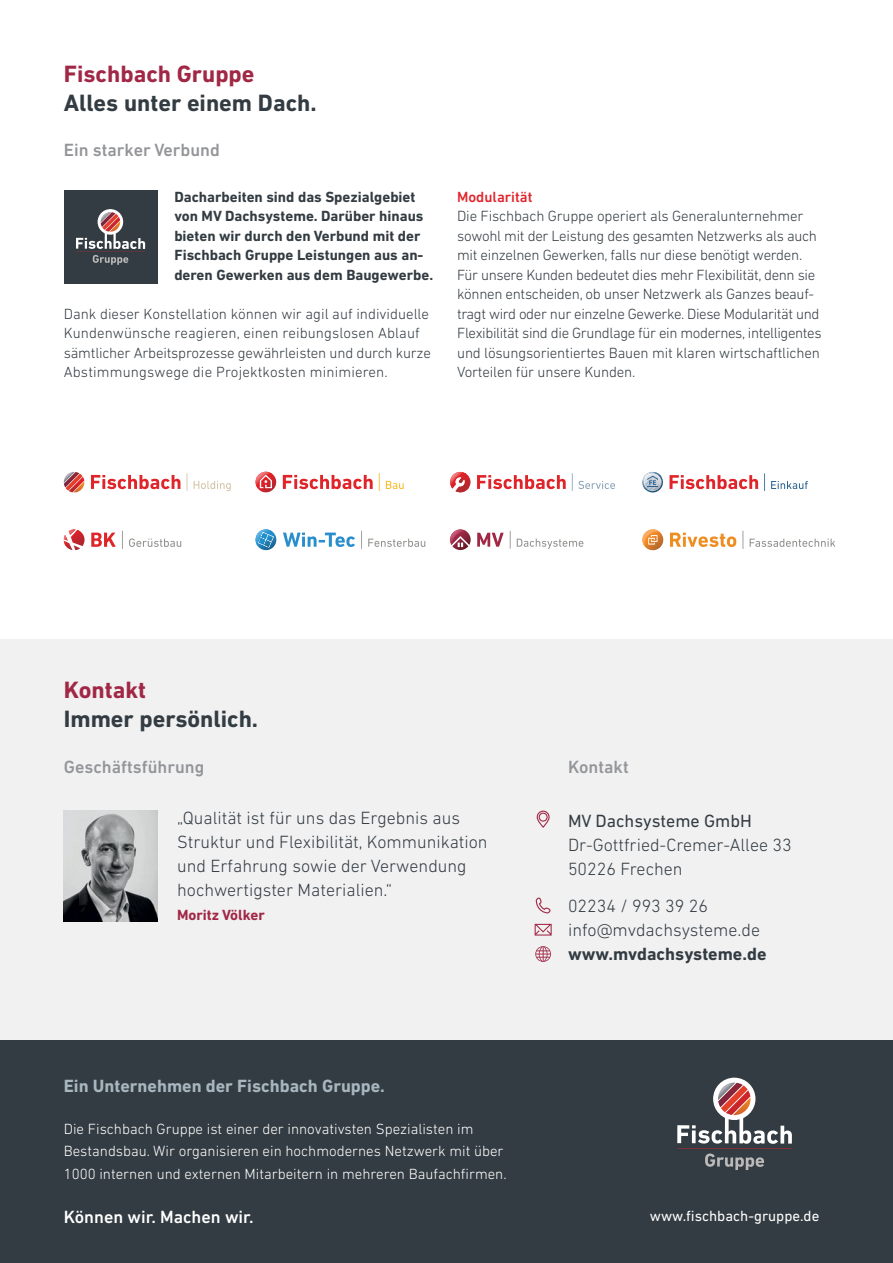
<style>
.page{position:relative;width:893px;height:1263px;background:#fff}
.page>*{position:absolute;margin:0;border:0;box-sizing:border-box;transform-origin:0 0}
.t1{font:700 24px "DIN Next LT Pro";color:#333c42}
.t2{font:700 24px "DIN Next LT Pro";color:#a12845}
.t3{font:300 18px/24px "DIN Next LT Pro";color:#333c42}
.t4{font:500 18px "DIN Next LT Pro";color:#939598}
.t5{font:700 18px "DIN Next LT Pro";color:#a8b6bf}
.t6{font:500 18px "DIN Next LT Pro";color:#fff}
.t7{font:700 18px "DIN Next LT Pro";color:#333c42}
.t8{font:18px "DIN Next LT Pro";color:#333c42}
.t9{font:300 15px/19.5px "DIN Next LT Pro";letter-spacing:-.015em;color:#333c42}
.t10{font:300 15px/22.5px "DIN Next LT Pro";color:#fff}
.t11{font:700 15px/19.5px "DIN Next LT Pro";color:#333c42}
.t12{font:15px "DIN Next LT Pro";color:#fff}
.t13{font:700 15px "DIN Next LT Pro";color:#a12845}
.t14{font:500 15px "DIN Next LT Pro";color:#e1232a}
</style>
<div class="page">
<div style="left:0;top:1040px;width:893px;height:223px;background:#333c42"></div>
<div style="left:0;top:639px;width:893px;height:401px;background:#f1f1f2"></div>
<img style="left:64px;top:811px;width:93px;height:110px">
<svg style="left:535px;top:924px;width:17px;height:11px"></svg>
<svg style="left:535px;top:946px;width:16px;height:16px"></svg>
<svg style="left:535px;top:897px;width:16px;height:17px"></svg>
<svg style="left:536px;top:810px;width:14px;height:18px"></svg>
<div style="left:64px;top:190px;width:93px;height:94px;background:#333c42"></div>
<svg style="left:477px;top:475px;width:89px;height:14px"></svg>
<svg style="left:450px;top:472px;width:21px;height:20px"></svg>
<svg style="left:572px;top:473px;width:43px;height:18px"></svg>
<svg style="left:64px;top:472px;width:21px;height:21px"></svg>
<svg style="left:91px;top:475px;width:89px;height:14px"></svg>
<svg style="left:187px;top:473px;width:1px;height:18px"></svg>
<svg style="left:194px;top:481px;width:37px;height:10px"></svg>
<svg style="left:477px;top:533px;width:27px;height:14px"></svg>
<svg style="left:450px;top:529px;width:21px;height:21px"></svg>
<svg style="left:517px;top:539px;width:66px;height:10px"></svg>
<svg style="left:510px;top:531px;width:1px;height:18px"></svg>
<svg style="left:256px;top:529px;width:20px;height:21px"></svg>
<svg style="left:256px;top:529px;width:18px;height:18px"></svg>
<svg style="left:283px;top:533px;width:72px;height:14px"></svg>
<svg style="left:368px;top:539px;width:57px;height:8px"></svg>
<svg style="left:361px;top:531px;width:1px;height:18px"></svg>
<svg style="left:254px;top:471px;width:23px;height:22px"></svg>
<svg style="left:256px;top:472px;width:20px;height:20px"></svg>
<svg style="left:256px;top:472px;width:16px;height:16px"></svg>
<svg style="left:386px;top:481px;width:18px;height:8px"></svg>
<svg style="left:283px;top:475px;width:90px;height:14px"></svg>
<svg style="left:379px;top:473px;width:1px;height:18px"></svg>
<svg style="left:64px;top:529px;width:21px;height:21px"></svg>
<svg style="left:91px;top:533px;width:25px;height:14px"></svg>
<svg style="left:122px;top:531px;width:1px;height:18px"></svg>
<svg style="left:129px;top:538px;width:52px;height:9px"></svg>
<svg style="left:670px;top:533px;width:66px;height:14px"></svg>
<svg style="left:642px;top:529px;width:21px;height:21px"></svg>
<svg style="left:642px;top:529px;width:17px;height:17px"></svg>
<svg style="left:742px;top:531px;width:1px;height:18px"></svg>
<svg style="left:750px;top:539px;width:85px;height:8px"></svg>
<svg style="left:771px;top:481px;width:37px;height:8px"></svg>
<svg style="left:764px;top:473px;width:1px;height:18px"></svg>
<svg style="left:669px;top:475px;width:89px;height:14px"></svg>
<svg style="left:642px;top:472px;width:21px;height:20px"></svg>
<svg style="left:98px;top:209px;width:25px;height:26px"></svg>
<div style="left:99px;top:211px;width:22px;height:22px;background:#fff;border-radius:50%"></div>
<svg style="left:76px;top:212px;width:69px;height:53px"></svg>
<div style="left:713px;top:1078px;width:42px;height:42px;background:#fff;border-radius:50%"></div>
<svg style="left:677px;top:1082px;width:115px;height:88px"></svg>
<h1 class="t2" style="left:64px;top:60px;width:192px">Fischbach Gruppe</h1>
<h1 class="t1" style="left:64px;top:88px;width:254px">Alles unter einem Dach.</h1>
<p class="t4" style="left:64px;top:139px;width:158px">Ein starker Verbund</p>
<p class="t11" style="left:174px;top:187px;width:260px">Dacharbeiten sind das Spezialgebiet von MV Dachsysteme. Darüber hinaus bieten wir durch den Verbund mit der Fischbach Gruppe Leistungen aus an&shy;deren Gewerken aus dem Baugewerbe.</p>
<p class="t9" style="left:64px;top:304px;width:369px">Dank dieser Konstellation können wir agil auf individuelle Kundenwünsche reagieren, einen reibungslosen Ablauf sämtlicher Arbeitsprozesse gewährleisten und durch kurze Abstimmungswege die Projektkosten minimieren.</p>
<p class="t14" style="left:457px;top:188px;width:77px">Modularität</p>
<p class="t9" style="left:457px;top:206px;width:366px">Die Fischbach Gruppe operiert als Generalunternehmer sowohl mit der Leistung des gesamten Netzwerks als auch mit einzelnen Gewerken, falls nur diese benötigt werden.<br>Für unsere Kunden bedeutet dies mehr Flexibilität, denn sie können entscheiden, ob unser Netzwerk als Ganzes beauf&shy;tragt wird oder nur einzelne Gewerke. Diese Modularität und Flexibilität sind die Grundlage für ein modernes, intelligentes und lösungsorientiertes Bauen mit klaren wirtschaftlichen Vorteilen für unsere Kunden.</p>
<h1 class="t2" style="left:64px;top:676px;width:84px">Kontakt</h1>
<h1 class="t1" style="left:64px;top:705px;width:196px">Immer persönlich.</h1>
<p class="t4" style="left:64px;top:756px;width:142px">Geschäftsführung</p>
<p class="t4" style="left:568px;top:756px;width:62px">Kontakt</p>
<p class="t3" style="left:177px;top:806px;width:312px">„Qualität ist für uns das Ergebnis aus Struktur und Flexibilität, Kommunikation und Erfahrung sowie der Verwendung hochwertigster Materialien.“</p>
<p class="t13" style="left:177px;top:906px;width:89px">Moritz Völker</p>
<p class="t5" style="left:64px;top:1075px;width:323px">Ein Unternehmen der Fischbach Gruppe.</p>
<p class="t10" style="left:64px;top:1117px;width:444px">Die Fischbach Gruppe ist einer der innovativsten Spezialisten im<br>Bestandsbau. Wir organisieren ein hochmodernes Netzwerk mit über<br>1000 internen und externen Mitarbeitern in mehreren Baufachfirmen.</p>
<p class="t6" style="left:64px;top:1207px;width:191px">Können wir. Machen wir.</p>
<p class="t8" style="left:568px;top:810px;width:185px">MV Dachsysteme GmbH</p>
<p class="t3" style="left:568px;top:832px;width:225px">Dr-Gottfried-Cremer-Allee 33<br>50226 Frechen</p>
<p class="t3" style="left:568px;top:893px;width:194px">02234 / 993 39 26 info@mvdachsysteme.de</p>
<p class="t7" style="left:568px;top:943px;width:200px">www.mvdachsysteme.de</p>
<p class="t12" style="left:650px;top:1207px;width:171px">www.fischbach-gruppe.de</p>
</div>
